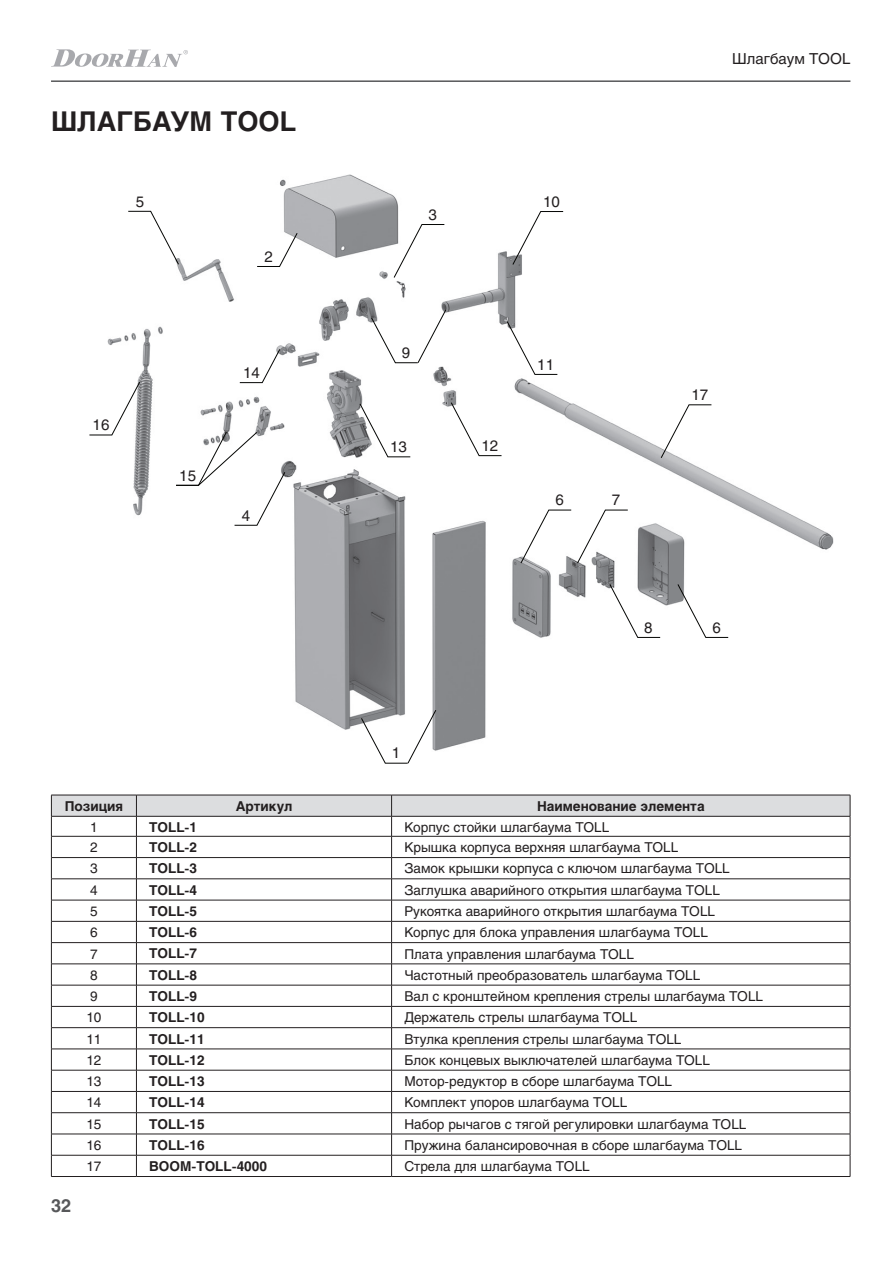
<style>
.page{position:relative;width:893px;height:1263px;background:#fff}
.page>*{position:absolute;margin:0;border:0;box-sizing:border-box;transform-origin:0 0}
.zag-1{font:700 27px "Helios";color:#231f20}
.t1{font:700 18px "Helios";color:#57585a}
.t2{font:15px "Helios";color:#231f20}
.наименование{font:13.5px "Helios";color:#231f20}
.Артикул{font:700 13.5px "Helios";color:#231f20}
.заг_таб{font:700 13.5px "Helios";color:#231f20}
.позиия{font:13.5px "Helios";color:#231f20}
</style>
<div class="page">
<hr style="left:51px;top:80px;width:799px;height:2px;background:#57585a">
<svg style="left:51px;top:49px;width:137px;height:18px"></svg>
<img style="left:107px;top:174px;width:727px;height:577px">
<svg style="left:51px;top:795px;width:800px;height:381px"></svg>
<hr style="left:51px;top:1176px;width:85px;height:1px;background:#231f20">
<hr style="left:136px;top:1176px;width:256px;height:1px;background:#231f20">
<hr style="left:392px;top:1176px;width:458px;height:1px;background:#231f20">
<svg style="left:609px;top:584px;width:52px;height:54px"></svg>
<svg style="left:450px;top:402px;width:52px;height:54px"></svg>
<svg style="left:371px;top:309px;width:76px;height:55px"></svg>
<svg style="left:361px;top:709px;width:76px;height:55px"></svg>
<svg style="left:359px;top:403px;width:52px;height:54px"></svg>
<svg style="left:677px;top:584px;width:52px;height:54px"></svg>
<svg style="left:506px;top:321px;width:52px;height:54px"></svg>
<svg style="left:239px;top:348px;width:42px;height:35px"></svg>
<svg style="left:257px;top:232px;width:41px;height:35px"></svg>
<svg style="left:89px;top:381px;width:52px;height:55px"></svg>
<svg style="left:128px;top:211px;width:51px;height:54px"></svg>
<svg style="left:660px;top:404px;width:52px;height:55px"></svg>
<svg style="left:520px;top:509px;width:108px;height:55px"></svg>
<svg style="left:393px;top:224px;width:52px;height:54px"></svg>
<svg style="left:512px;top:211px;width:52px;height:54px"></svg>
<svg style="left:175px;top:431px;width:111px;height:95px"></svg>
<p class="zag-1" style="left:51px;top:106px;width:247px">ШЛАГБАУМ TOOL</p>
<p class="t2" style="left:136px;top:192px;width:10px">5</p>
<p class="t2" style="left:93px;top:416px;width:18px">16</p>
<p class="t2" style="left:179px;top:466px;width:18px">15</p>
<p class="t2" style="left:265px;top:247px;width:10px">2</p>
<p class="t2" style="left:243px;top:364px;width:18px">14</p>
<p class="t2" style="left:242px;top:506px;width:10px">4</p>
<p class="t2" style="left:732px;top:50px;width:120px">Шлагбаум TOOL</p>
<p class="t2" style="left:428px;top:206px;width:10px">3</p>
<p class="t2" style="left:543px;top:193px;width:18px">10</p>
<p class="t2" style="left:402px;top:344px;width:10px">9</p>
<p class="t2" style="left:390px;top:438px;width:18px">13</p>
<p class="t2" style="left:392px;top:744px;width:10px">1</p>
<p class="t2" style="left:481px;top:437px;width:18px">12</p>
<p class="t2" style="left:537px;top:355px;width:18px">11</p>
<p class="t2" style="left:555px;top:491px;width:10px">6</p>
<p class="t2" style="left:612px;top:491px;width:10px">7</p>
<p class="t2" style="left:691px;top:386px;width:18px">17</p>
<p class="t2" style="left:644px;top:618px;width:10px">8</p>
<p class="t2" style="left:712px;top:618px;width:10px">6</p>
<p class="заг_таб" style="left:65px;top:798px;width:60px">Позиция</p>
<p class="заг_таб" style="left:236px;top:798px;width:58px">Артикул</p>
<p class="заг_таб" style="left:537px;top:798px;width:169px">Наименование элемента</p>
<p class="позиия" style="left:90px;top:819px;width:9px">1</p>
<p class="Артикул" style="left:149px;top:819px;width:49px">TOLL-1</p>
<p class="наименование" style="left:404px;top:819px;width:207px">Корпус стойки шлагбаума TOLL</p>
<p class="позиия" style="left:90px;top:839px;width:9px">2</p>
<p class="Артикул" style="left:149px;top:839px;width:49px">TOLL-2</p>
<p class="наименование" style="left:404px;top:839px;width:276px">Крышка корпуса верхняя шлагбаума TOLL</p>
<p class="позиия" style="left:90px;top:861px;width:9px">3</p>
<p class="Артикул" style="left:149px;top:861px;width:49px">TOLL-3</p>
<p class="наименование" style="left:404px;top:861px;width:327px">Замок крышки корпуса с ключом шлагбаума TOLL</p>
<p class="позиия" style="left:90px;top:882px;width:9px">4</p>
<p class="Артикул" style="left:149px;top:882px;width:49px">TOLL-4</p>
<p class="наименование" style="left:404px;top:882px;width:317px">Заглушка аварийного открытия шлагбаума TOLL</p>
<p class="позиия" style="left:90px;top:903px;width:9px">5</p>
<p class="Артикул" style="left:149px;top:903px;width:49px">TOLL-5</p>
<p class="наименование" style="left:404px;top:903px;width:312px">Рукоятка аварийного открытия шлагбаума TOLL</p>
<p class="позиия" style="left:90px;top:924px;width:9px">6</p>
<p class="Артикул" style="left:149px;top:924px;width:49px">TOLL-6</p>
<p class="наименование" style="left:404px;top:924px;width:305px">Корпус для блока управления шлагбаума TOLL</p>
<p class="позиия" style="left:90px;top:946px;width:9px">7</p>
<p class="Артикул" style="left:149px;top:946px;width:49px">TOLL-7</p>
<p class="наименование" style="left:404px;top:946px;width:231px">Плата управления шлагбаума TOLL</p>
<p class="позиия" style="left:90px;top:967px;width:9px">8</p>
<p class="Артикул" style="left:149px;top:967px;width:49px">TOLL-8</p>
<p class="наименование" style="left:404px;top:967px;width:298px">Частотный преобразователь шлагбаума TOLL</p>
<p class="позиия" style="left:90px;top:988px;width:9px">9</p>
<p class="Артикул" style="left:149px;top:988px;width:49px">TOLL-9</p>
<p class="наименование" style="left:404px;top:988px;width:360px">Вал с кронштейном крепления стрелы шлагбаума TOLL</p>
<p class="позиия" style="left:86px;top:1009px;width:17px">10</p>
<p class="Артикул" style="left:149px;top:1009px;width:57px">TOLL-10</p>
<p class="наименование" style="left:404px;top:1009px;width:234px">Держатель стрелы шлагбаума TOLL</p>
<p class="позиия" style="left:86px;top:1031px;width:17px">11</p>
<p class="Артикул" style="left:149px;top:1031px;width:57px">TOLL-11</p>
<p class="наименование" style="left:404px;top:1031px;width:279px">Втулка крепления стрелы шлагбаума TOLL</p>
<p class="позиия" style="left:86px;top:1052px;width:17px">12</p>
<p class="Артикул" style="left:149px;top:1052px;width:57px">TOLL-12</p>
<p class="наименование" style="left:404px;top:1052px;width:307px">Блок концевых выключателей шлагбаума TOLL</p>
<p class="позиия" style="left:86px;top:1073px;width:17px">13</p>
<p class="Артикул" style="left:149px;top:1073px;width:57px">TOLL-13</p>
<p class="наименование" style="left:404px;top:1073px;width:269px">Мотор-редуктор в сборе шлагбаума TOLL</p>
<p class="позиия" style="left:86px;top:1094px;width:17px">14</p>
<p class="Артикул" style="left:149px;top:1095px;width:57px">TOLL-14</p>
<p class="наименование" style="left:404px;top:1094px;width:224px">Комплект упоров шлагбаума TOLL</p>
<p class="позиия" style="left:86px;top:1116px;width:17px">15</p>
<p class="Артикул" style="left:149px;top:1116px;width:57px">TOLL-15</p>
<p class="наименование" style="left:404px;top:1116px;width:344px">Набор рычагов с тягой регулировки шлагбаума TOLL</p>
<p class="позиия" style="left:86px;top:1137px;width:17px">16</p>
<p class="Артикул" style="left:149px;top:1137px;width:57px">TOLL-16</p>
<p class="наименование" style="left:404px;top:1137px;width:339px">Пружина балансировочная в сборе шлагбаума TOLL</p>
<p class="позиия" style="left:86px;top:1158px;width:17px">17</p>
<p class="Артикул" style="left:149px;top:1158px;width:119px">BOOM-TOLL-4000</p>
<p class="наименование" style="left:404px;top:1158px;width:187px">Стрела для шлагбаума TOLL</p>
<h2 class="t1" style="left:51px;top:1195px;width:22px">32</h2>
</div>
